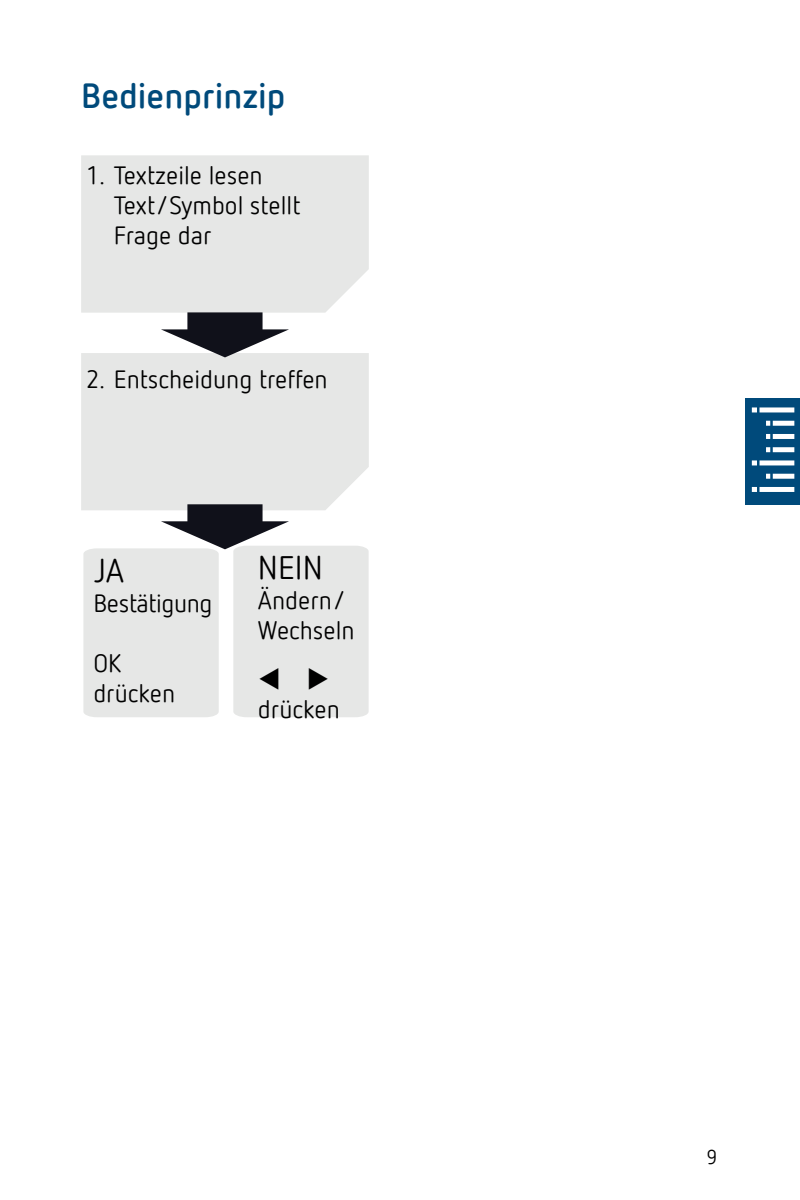
<style>
.page{position:relative;width:800px;height:1200px;background:#fff}
.page>*{position:absolute;margin:0;border:0;box-sizing:border-box;transform-origin:0 0}
.t1{font:700 35px "Netto Offc Pro";color:#004a7b}
.t2{font:32.5px "Netto Offc Pro";color:#000}
.t3{font:25px/30px "Netto Offc Pro";color:#000}
.t4{font:20px "Netto Offc Pro";color:#000}
</style>
<div class="page">
<div style="left:745px;top:398px;width:55px;height:106px;background:#004a7b"></div>
<div style="left:752px;top:407px;width:42px;height:5px;background:#fff"></div>
<div style="left:766px;top:421px;width:28px;height:5px;background:#fff"></div>
<div style="left:766px;top:434px;width:28px;height:5px;background:#fff"></div>
<div style="left:766px;top:447px;width:28px;height:5px;background:#fff"></div>
<div style="left:766px;top:474px;width:28px;height:5px;background:#fff"></div>
<div style="left:752px;top:460px;width:42px;height:5px;background:#fff"></div>
<div style="left:752px;top:487px;width:42px;height:5px;background:#fff"></div>
<hr style="left:757px;top:406px;width:3px;height:92px;background:#004a7b">
<hr style="left:770px;top:419px;width:3px;height:36px;background:#004a7b">
<hr style="left:770px;top:470px;width:3px;height:14px;background:#004a7b">
<div style="left:81px;top:155px;width:288px;height:158px;background:#e6e7e6"></div>
<div style="left:81px;top:353px;width:288px;height:157px;background:#e6e7e6"></div>
<svg style="left:161px;top:312px;width:128px;height:45px"></svg>
<svg style="left:83px;top:504px;width:286px;height:213px"></svg>
<h1 class="t1" style="left:81px;top:73px;width:206px">Bedienprinzip</h1>
<p class="t3" style="left:114px;top:159px;width:188px;text-indent:-28px">1. Textzeile lesen<br>Text/Symbol stellt<br>Frage dar</p>
<p class="t3" style="left:86px;top:363px;width:243px">2. Entscheidung treffen</p>
<h2 class="t2" style="left:93px;top:549px;width:33px">JA</h2>
<p class="t3" style="left:93px;top:587px;width:121px">Bestätigung</p>
<p class="t3" style="left:93px;top:647px;width:83px">OK drücken</p>
<h2 class="t2" style="left:258px;top:547px;width:67px">NEIN</h2>
<p class="t3" style="left:258px;top:584px;width:98px">Ändern/<br>Wechseln</p>
<p class="t3" style="left:258px;top:694px;width:83px">drücken</p>
<p class="t4" style="left:707px;top:1144px;width:12px">9</p>
</div>
